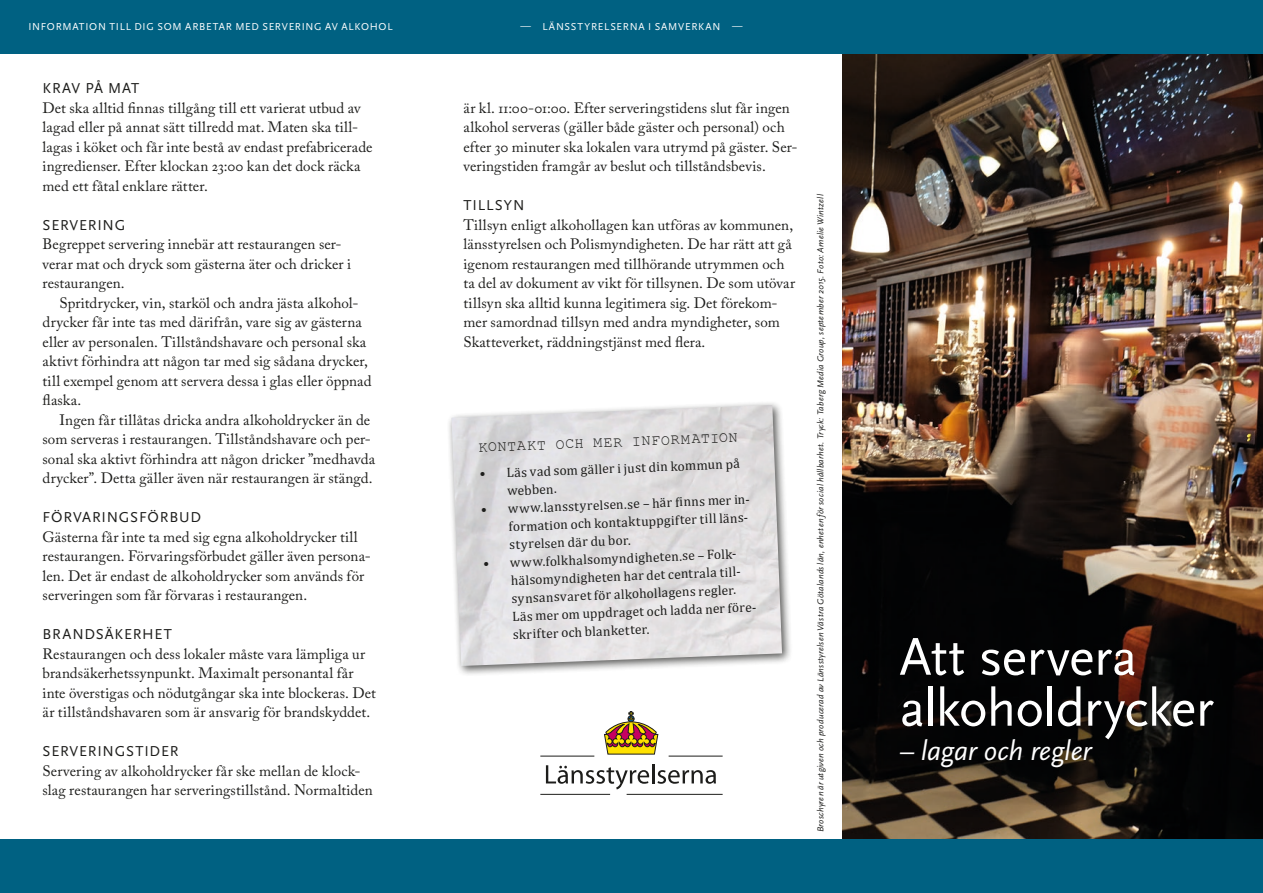
<style>
.page{position:relative;width:1263px;height:893px;background:#fff}
.page>*{position:absolute;margin:0;border:0;box-sizing:border-box;transform-origin:0 0}
.t1{font:54px/51px "Scala Sans Pro";letter-spacing:-.01em;color:#fff}
.t2{font:italic 28.5px "Scala Sans Pro";letter-spacing:-.005em;color:#fff}
.t3{font:15px/19.5px "Adobe Caslon Pro";letter-spacing:.01em;color:#1d1d1b}
.t4{font:15px "Courier New";color:#1d1d1b}
.t5{font:15px "Scala Sans Pro";letter-spacing:.05em;color:#1d1d1b}
.t6{font:13.5px/18px "Cambria";color:#1d1d1b}
.t7{font:10.5px "Scala Sans Pro";letter-spacing:.07em;color:#fff}
.t8{font:italic 9px "Scala Sans Pro";letter-spacing:.025em;color:#1d1d1b}
.s1{font-family:"Scala Sans Pro"}
</style>
<div class="page">
<img style="left:842px;top:53px;width:421px;height:787px">
<div style="left:447px;top:400px;width:346px;height:277px;background:#1d1d1b;opacity:.73"></div>
<img style="left:451px;top:405px;width:331px;height:261px">
<div style="left:0;top:0;width:1263px;height:53px;background:#006182"></div>
<div style="left:0;top:840px;width:1263px;height:53px;background:#006182"></div>
<svg style="left:546px;top:764px;width:170px;height:25px"></svg>
<hr style="left:540px;top:756px;width:54px;height:1px;background:#1d1d1b">
<hr style="left:669px;top:756px;width:54px;height:1px;background:#1d1d1b">
<hr style="left:627px;top:794px;width:96px;height:1px;background:#1d1d1b">
<hr style="left:540px;top:794px;width:70px;height:1px;background:#1d1d1b">
<svg style="left:604px;top:711px;width:54px;height:43px"></svg>
<p class="t7" style="left:28px;top:21px;width:366px">INFORMATION TILL DIG SOM ARBETAR MED SERVERING AV ALKOHOL</p>
<p class="t7" style="left:520px;top:21px;width:224px">— LÄNSSTYRELSERNA I SAMVERKAN —</p>
<p class="t3" style="left:43px;top:78px;width:332px"><span class="s1">KRAV PÅ MAT<br></span>Det ska alltid finnas tillgång till ett varierat utbud av lagad eller på annat sätt tillredd mat. Maten ska till&shy;lagas i köket och får inte bestå av endast prefabricerade ingredienser. Efter klockan 23:00 kan det dock räcka med ett fåtal enklare rätter.</p>
<p class="t5" style="left:43px;top:216px;width:84px">SERVERING</p>
<p class="t3" style="left:43px;top:234px;width:300px">Begreppet servering innebär att restaurangen ser-</p>
<p class="t3" style="left:43px;top:254px;width:310px">verar mat och dryck som gästerna äter och dricker i</p>
<p class="t3" style="left:43px;top:273px;width:84px">restaurangen.</p>
<p class="t3" style="left:60px;top:293px;width:300px">Spritdrycker, vin, starköl och andra jästa alkohol-</p>
<p class="t3" style="left:43px;top:312px;width:321px">drycker får inte tas med därifrån, vare sig av gästerna</p>
<p class="t3" style="left:43px;top:332px;width:325px">eller av personalen. Tillståndshavare och personal ska</p>
<p class="t3" style="left:43px;top:351px;width:327px">aktivt förhindra att någon tar med sig sådana drycker,</p>
<p class="t3" style="left:43px;top:371px;width:330px">till exempel genom att servera dessa i glas eller öppnad</p>
<p class="t3" style="left:43px;top:390px;width:40px">flaska.</p>
<p class="t3" style="left:60px;top:410px;width:312px">Ingen får tillåtas dricka andra alkoholdrycker än de</p>
<p class="t3" style="left:43px;top:429px;width:329px">som serveras i restaurangen. Tillståndshavare och per-</p>
<p class="t3" style="left:43px;top:449px;width:334px">sonal ska aktivt förhindra att någon dricker ”medhavda</p>
<p class="t3" style="left:43px;top:468px;width:332px">drycker”. Detta gäller även när restaurangen är stängd.</p>
<p class="t3" style="left:43px;top:507px;width:329px"><span class="s1">FÖRVARINGSFÖRBUD<br></span>Gästerna får inte ta med sig egna alkoholdrycker till restaurangen. Förvaringsförbudet gäller även persona&shy;len. Det är endast de alkoholdrycker som används för serveringen som får förvaras i restaurangen.</p>
<p class="t3" style="left:43px;top:624px;width:335px"><span class="s1">BRANDSÄKERHET<br></span>Restaurangen och dess lokaler måste vara lämpliga ur brandsäkerhetssynpunkt. Maximalt personantal får inte överstigas och nödutgångar ska inte blockeras. Det är tillståndshavaren som är ansvarig för brandskyddet.</p>
<p class="t3" style="left:43px;top:741px;width:332px"><span class="s1">SERVERINGSTIDER<br></span>Servering av alkoholdrycker får ske mellan de klock&shy;slag restaurangen har serveringstillstånd. Normaltiden</p>
<p class="t3" style="left:463px;top:98px;width:335px">är kl. 11:00-01:00. Efter serveringstidens slut får ingen alkohol serveras (gäller både gäster och personal) och efter 30 minuter ska lokalen vara utrymd på gäster. Ser&shy;veringstiden framgår av beslut och tillståndsbevis.</p>
<p class="t3" style="left:463px;top:195px;width:333px"><span class="s1">TILLSYN<br></span>Tillsyn enligt alkohollagen kan utföras av kommunen, länsstyrelsen och Polismyndigheten. De har rätt att gå igenom restaurangen med tillhörande utrymmen och ta del av dokument av vikt för tillsynen. De som utövar tillsyn ska alltid kunna legitimera sig. Det förekom&shy;mer samordnad tillsyn med andra myndigheter, som Skatteverket, räddningstjänst med flera.</p>
<p class="t4" style="left:478px;top:437px;width:261px;rotate:-2deg">KONTAKT OCH MER INFORMATION</p>
<p class="t6" style="left:506px;top:463px;width:235px;text-indent:-27px;rotate:-2deg">• Läs vad som gäller i just din kommun på webben.</p>
<p class="t6" style="left:508px;top:499px;width:246px;text-indent:-27px;rotate:-2deg">• w w w .lansstyrelsen.se – hä r finns m er in&shy;formation och kontaktuppgifter till läns&shy;styrelsen där du bor.</p>
<p class="t6" style="left:510px;top:553px;width:248px;text-indent:-27px;rotate:-2deg">• www.folkhalsomyndigheten.se – Folk&shy;hälsomyndigheten har det centrala till&shy;synsansvaret för alkohollagens regler.<br>Läs mer om uppdraget och ladda ner före&shy;skrifter och blanketter.</p>
<p class="t8" style="left:815px;top:832px;width:640px;rotate:-90deg">Broschyren är utgiven och producerad av Länsstyrelsen Västra Götalands län, enheten för social hållbarhet. Tryck: Taberg Media Group, september 2015. Foto: Amelie Wintzell</p>
<p class="t1" style="left:899px;top:631px;width:316px">Att servera alkoholdrycker</p>
<p class="t2" style="left:899px;top:734px;width:194px">– lagar och regler</p>
</div>
